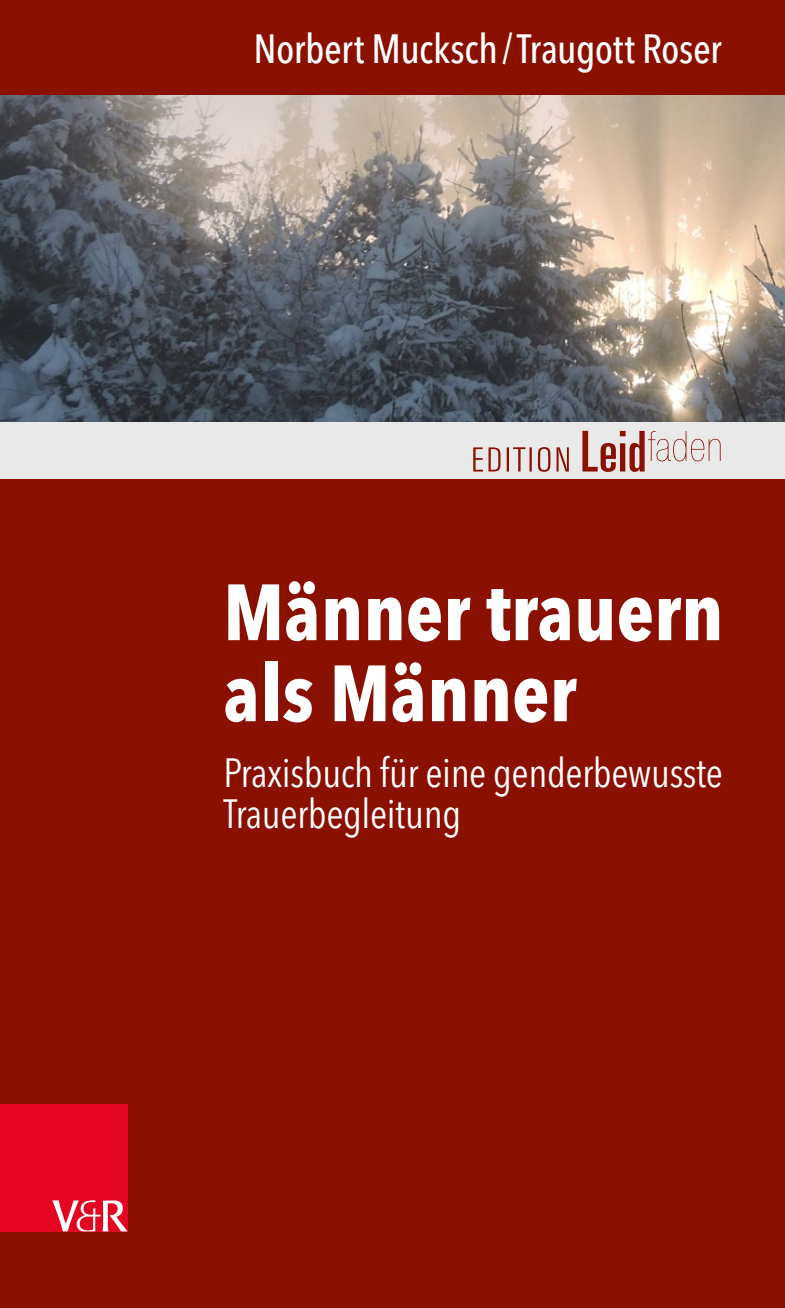
<style>
.page{position:relative;width:785px;height:1308px;background:#fff}
.page>*{position:absolute;margin:0;border:0;box-sizing:border-box;transform-origin:0 0}
.U1-Haupttitel{font:700 condensed 78.75px/81px "Avenir Next LT Pro";color:#fff}
.U1-Untertitel{font:condensed 40.5px/40.5px "Avenir Next LT Pro";letter-spacing:-.01em;color:#fff}
.U1-Autor{font:500 condensed 40.5px "Avenir Next LT Pro";letter-spacing:-.01em;color:#fff}
</style>
<div class="page">
<div style="left:0;top:0;width:784px;height:1307px;background:#8a1002"></div>
<div style="left:0;top:421px;width:784px;height:57px;background:#e9e9e9"></div>
<img style="left:0;top:96px;width:784px;height:325px">
<svg style="left:473px;top:431px;width:247px;height:41px"></svg>
<div style="left:0;top:1103px;width:128px;height:128px;background:#e40521"></div>
<svg style="left:52px;top:1200px;width:75px;height:31px"></svg>
<p class="U1-Autor" style="left:253px;top:24px;width:470px">Norbert Mucksch/Traugott Roser</p>
<p class="U1-Haupttitel" style="left:223px;top:571px;width:501px">Männer trauern als Männer</p>
<p class="U1-Untertitel" style="left:223px;top:752px;width:501px">Praxisbuch für eine genderbewusste<br>Trauerbegleitung</p>
</div>
